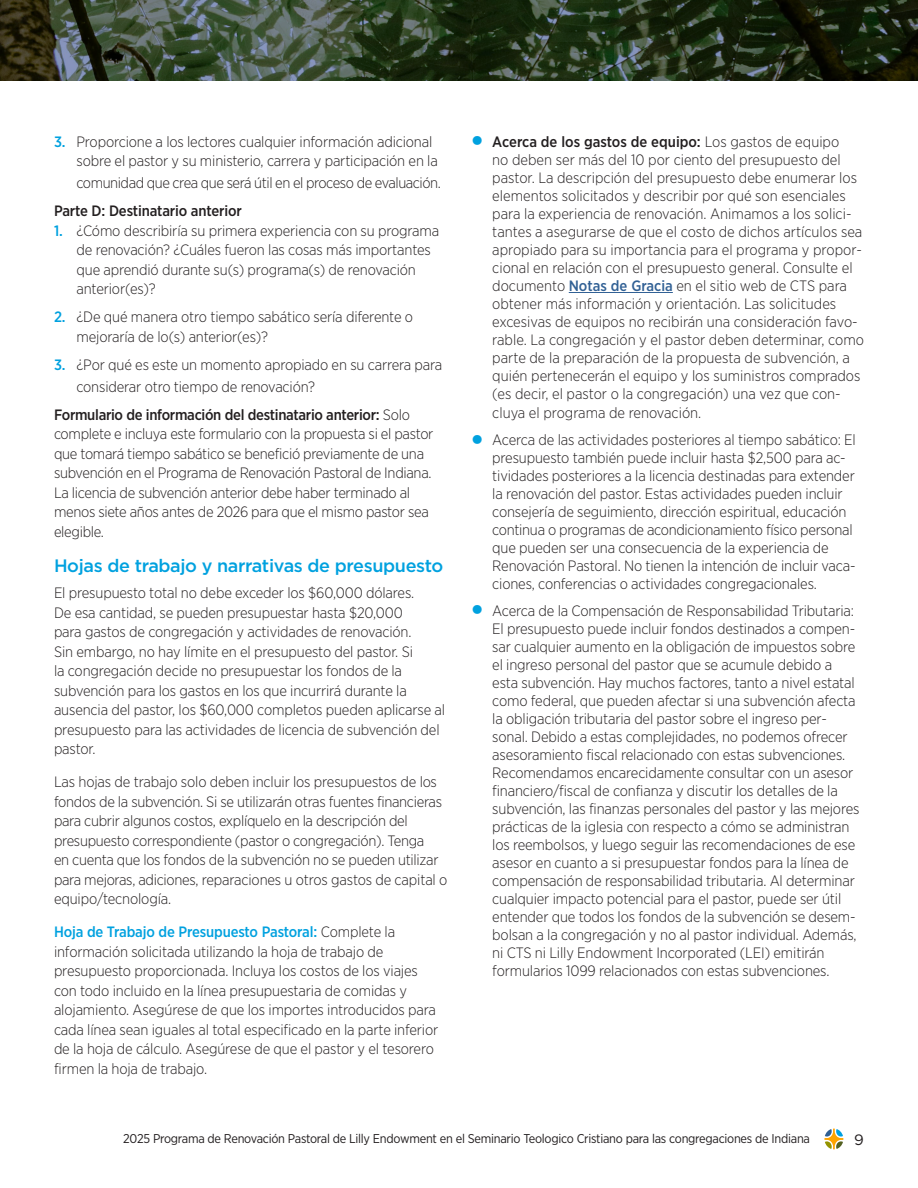
<style>
.page{position:relative;width:918px;height:1188px;background:#fff}
.page>*{position:absolute;margin:0;border:0;box-sizing:border-box;transform-origin:0 0}
.Head_w_space{font:500 18px "Gotham";letter-spacing:-.02em;color:#00a1df}
.Text{font:300 15px/18px "Gotham Narrow";letter-spacing:-.01em;color:#231f20}
.Text-2{font:300 15px "Gotham Narrow";letter-spacing:-.03em;color:#231f20}
.Text_no_space{font:500 15px "Gotham Narrow";letter-spacing:-.01em;color:#231f20}
.t1{font:15px "Gotham";color:#231f20}
.t2{font:12.75px "Gotham Narrow";letter-spacing:-.02em;color:#231f20}
.s1{font-weight:500;color:#00a1df}
.s2{font-weight:500}
.s3{font-family:"Gotham";font-weight:700;font-size:30px;color:#00a1df}
.s4{font-weight:500;color:#326195}
</style>
<div class="page">
<svg style="left:824px;top:1129px;width:19px;height:20px"></svg>
<hr style="left:569px;top:292px;width:104px;height:1px;background:#326195">
<svg style="left:0;top:0;width:918px;height:81px;background:#2f3c29"></svg>
<p class="Text" style="left:76px;top:132px;width:363px;line-height:19.5px;text-indent:-22px"><span class="s1">3.</span> Proporcione a los lectores cualquier información adicional sobre el pastor y su ministerio, carrera y participación en la</p>
<p class="Text-2" style="left:76px;top:174px;width:366px">comunidad que crea que será útil en el proceso de evaluación.</p>
<p class="Text_no_space" style="left:54px;top:202px;width:189px">Parte D: Destinatario anterior</p>
<p class="Text" style="left:76px;top:221px;width:364px;line-height:19.5px;text-indent:-22px"><span class="s1">1.</span> ¿Cómo describiría su primera experiencia con su programa de renovación? ¿Cuáles fueron las cosas más importantes que aprendió durante su(s) programa(s) de renovación anterior(es)?</p>
<p class="Text" style="left:76px;top:307px;width:338px;line-height:19.5px;text-indent:-22px"><span class="s1">2.</span> ¿De qué manera otro tiempo sabático sería diferente o mejoraría de lo(s) anterior(es)?</p>
<p class="Text" style="left:76px;top:354px;width:367px;line-height:21.6px;text-indent:-22px"><span class="s1">3.</span> ¿Por qué es este un momento apropiado en su carrera para considerar otro tiempo de renovación?</p>
<p class="Text" style="left:54px;top:405px;width:381px;line-height:19.5px"><span class="s2">Formulario de información del destinatario anterior:</span> Solo complete e incluya este formulario con la propuesta si el pastor que tomará tiempo sabático se benefició previamente de una subvención en el Programa de Renovación Pastoral de Indiana.<br>La licencia de subvención anterior debe haber terminado al menos siete años antes de 2026 para que el mismo pastor sea elegible.</p>
<p class="Head_w_space" style="left:54px;top:554px;width:391px">Hojas de trabajo y narrativas de presupuesto</p>
<p class="Text" style="left:54px;top:583px;width:393px;line-height:19.5px">El presupuesto total no debe exceder los $60,000 dólares.<br>De esa cantidad, se pueden presupuestar hasta $20,000<br>para gastos de congregación y actividades de renovación.<br>Sin embargo, no hay límite en el presupuesto del pastor. Si<br>la congregación decide no presupuestar los fondos de la subvención para los gastos en los que incurrirá durante la ausencia del pastor, los $60,000 completos pueden aplicarse al presupuesto para las actividades de licencia de subvención del pastor.</p>
<p class="Text" style="left:54px;top:772px;width:395px;line-height:19.5px">Las hojas de trabajo solo deben incluir los presupuestos de los fondos de la subvención. Si se utilizarán otras fuentes financieras para cubrir algunos costos, explíquelo en la descripción del presupuesto correspondiente (pastor o congregación). Tenga<br>en cuenta que los fondos de la subvención no se pueden utilizar para mejoras, adiciones, reparaciones u otros gastos de capital o equipo/tecnología.</p>
<p class="Text" style="left:54px;top:922px;width:386px;line-height:19.5px"><span class="s1">Hoja de Trabajo de Presupuesto Pastoral:</span> Complete la información solicitada utilizando la hoja de trabajo de presupuesto proporcionada. Incluya los costos de los viajes con todo incluido en la línea presupuestaria de comidas y alojamiento. Asegúrese de que los importes introducidos para cada línea sean iguales al total especificado en la parte inferior de la hoja de cálculo. Asegúrese de que el pastor y el tesorero firmen la hoja de trabajo.</p>
<p class="Text" style="left:492px;top:133px;width:373px;text-indent:-22px"><span class="s3">•</span> <span class="s2">Acerca de los gastos de equipo:</span> Los gastos de equipo<br>no deben ser más del 10 por ciento del presupuesto del pastor. La descripción del presupuesto debe enumerar los elementos solicitados y describir por qué son esenciales para la experiencia de renovación. Animamos a los solici&shy;tantes a asegurarse de que el costo de dichos artículos sea apropiado para su importancia para el programa y propor&shy;cional en relación con el presupuesto general. Consulte el documento <span class="s4">Notas de Gracia</span> en el sitio web de CTS para obtener más información y orientación. Las solicitudes excesivas de equipos no recibirán una consideración favo&shy;rable. La congregación y el pastor deben determinar, como parte de la preparación de la propuesta de subvención, a quién pertenecerán el equipo y los suministros comprados (es decir, el pastor o la congregación) una vez que con-</p>
<p class="Text" style="left:492px;top:404px;width:211px">cluya el programa de renovación.</p>
<p class="Text" style="left:492px;top:431px;width:365px;text-indent:-22px"><span class="s3">•</span> Acerca de las actividades posteriores al tiempo sabático: El presupuesto también puede incluir hasta $2,500 para ac&shy;tividades posteriores a la licencia destinadas para extender la renovación del pastor. Estas actividades pueden incluir consejería de seguimiento, dirección espiritual, educación continua o programas de acondicionamiento físico personal que pueden ser una consecuencia de la experiencia de Renovación Pastoral. No tienen la intención de incluir vaca&shy;ciones, conferencias o actividades congregacionales.</p>
<p class="Text" style="left:492px;top:601px;width:369px;text-indent:-22px"><span class="s3">•</span> Acerca de la Compensación de Responsabilidad Tributaria:<br>El presupuesto puede incluir fondos destinados a compen&shy;sar cualquier aumento en la obligación de impuestos sobre el ingreso personal del pastor que se acumule debido a esta subvención. Hay muchos factores, tanto a nivel estatal como federal, que pueden afectar si una subvención afecta la obligación tributaria del pastor sobre el ingreso per&shy;sonal. Debido a estas complejidades, no podemos ofrecer asesoramiento fiscal relacionado con estas subvenciones.<br>Recomendamos encarecidamente consultar con un asesor financiero/fiscal de confianza y discutir los detalles de la subvención, las finanzas personales del pastor y las mejores prácticas de la iglesia con respecto a cómo se administran los reembolsos, y luego seguir las recomendaciones de ese asesor en cuanto a si presupuestar fondos para la línea de compensación de responsabilidad tributaria. Al determinar cualquier impacto potencial para el pastor, puede ser útil entender que todos los fondos de la subvención se desem&shy;bolsan a la congregación y no al pastor individual. Además, ni CTS ni Lilly Endowment Incorporated (LEI) emitirán formularios 1099 relacionados con estas subvenciones.</p>
<p class="t2" style="left:123px;top:1131px;width:688px">2025 Programa de Renovación Pastoral de Lilly Endowment en el Seminario Teologico Cristiano para las congregaciones de Indiana</p>
<p class="t1" style="left:854px;top:1130px;width:11px">9</p>
</div>
